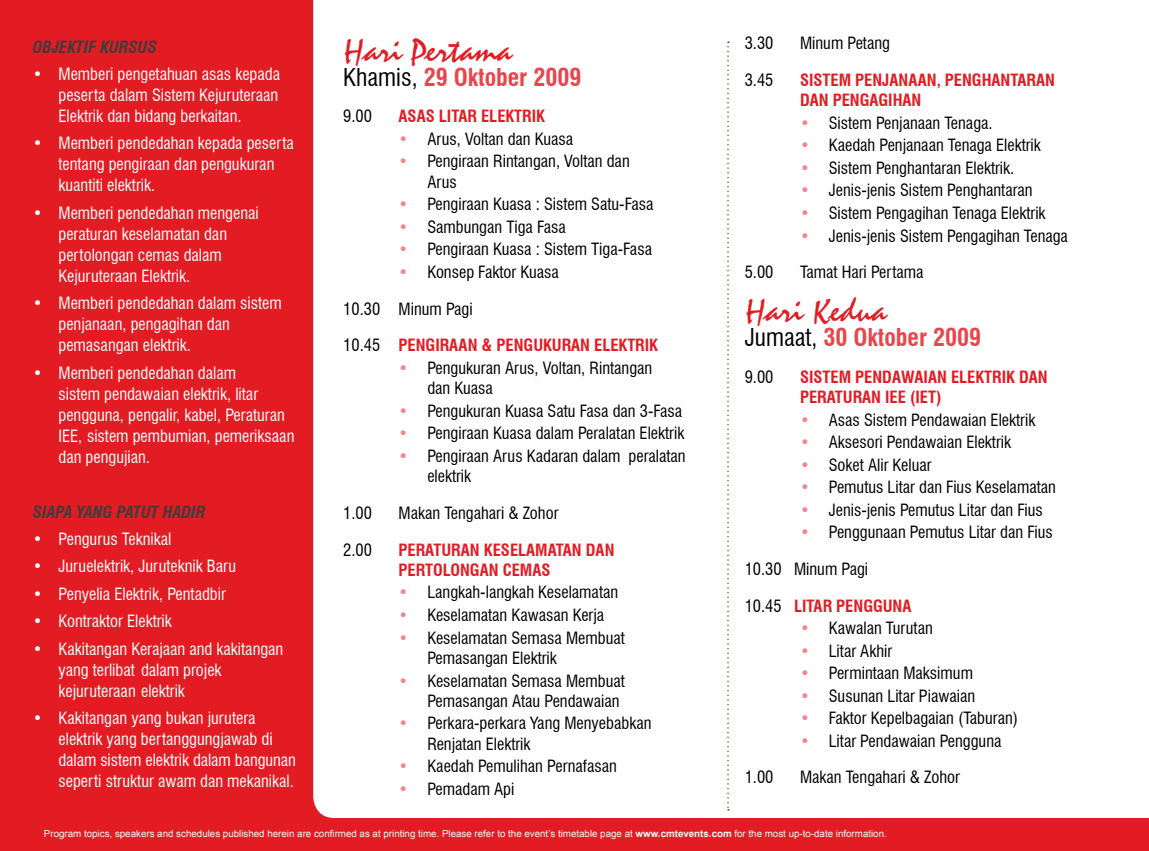
<style>
.page{position:relative;width:1149px;height:851px;background:#fff}
.page>*{position:absolute;margin:0;border:0;box-sizing:border-box;transform-origin:0 0}
.t1{font:34.5px "Staccato 222 BT";color:#e31b23}
.t2{font:700 condensed 24px "Swiss 721 BT";color:#e8464d}
.t3{font:condensed 16.5px/20.4px "Swiss 721 BT";color:#000}
.t4{font:condensed 16.5px/21px "Swiss 721 BT";color:#fff}
.t5{font:700 condensed 16.5px/20.4px "Swiss 721 BT";color:#e31b23}
.t6{font:italic 700 condensed 16.5px "Swiss 721 BT";color:#3d3d3e}
.t7{font:9.75px "Arial";color:#fff}
.s1{font-weight:400;color:#000}
.s2{color:#f0868a}
.s3{font-weight:700}
</style>
<div class="page">
<div style="left:0;top:0;width:1148px;height:850px;background:#e31b23"></div>
<div style="left:313px;top:0;width:835px;height:817px;background:#fff"></div>
<svg style="left:727px;top:41px;width:1px;height:769px"></svg>
<p class="t6" style="left:33px;top:37px;width:87px">OBJEKTIF KURSUS</p>
<p class="t4" style="left:58px;top:63px;width:223px;text-align:justify;text-indent:-26px">• Memberi pengetahuan asas kepada peserta dalam Sistem Kejuruteraan Elektrik dan bidang berkaitan.</p>
<p class="t4" style="left:58px;top:133px;width:237px;text-indent:-26px">• Memberi pendedahan kepada peserta tentang pengiraan dan pengukuran kuantiti elektrik.</p>
<p class="t4" style="left:58px;top:202px;width:202px;text-indent:-26px">• Memberi pendedahan mengenai peraturan keselamatan dan pertolongan cemas dalam<br>Kejuruteraan Elektrik.</p>
<p class="t4" style="left:58px;top:293px;width:225px;text-indent:-26px">• Memberi pendedahan dalam sistem penjanaan, pengagihan dan pemasangan elektrik.</p>
<p class="t4" style="left:58px;top:362px;width:237px;text-indent:-26px">• Memberi pendedahan dalam<br>sistem pendawaian elektrik, litar pengguna, pengalir, kabel, Peraturan<br>IEE, sistem pembumian, pemeriksaan dan pengujian.</p>
<p class="t6" style="left:33px;top:501px;width:62px">SIAPA YANG</p>
<p class="t6" style="left:117px;top:501px;width:90px">PATUT HAD IR</p>
<p class="t4" style="left:33px;top:528px;width:140px">• Pengurus Teknikal</p>
<p class="t4" style="left:33px;top:555px;width:205px">• Juruelektrik, Juruteknik Baru</p>
<p class="t4" style="left:33px;top:583px;width:194px">• Penyelia Elektrik, Pentadbir</p>
<p class="t4" style="left:33px;top:610px;width:140px">• Kontraktor Elektrik</p>
<p class="t4" style="left:58px;top:638px;width:226px;text-indent:-26px">• Kakitangan Kerajaan and kakitangan yang terlibat dalam projek kejuruteraan elektrik</p>
<p class="t4" style="left:58px;top:707px;width:239px;text-indent:-26px">• Kakitangan yang bukan jurutera elektrik yang bertanggungjawab di dalam sistem elektrik dalam bangunan seperti struktur awam dan mekanikal.</p>
<h1 class="t1" style="left:343px;top:31px;width:170px">Hari Pertama</h1>
<h2 class="t2" style="left:343px;top:62px;width:239px"><span class="s1">Khamis,</span> 29 Oktober 2009</h2>
<p class="t3" style="left:343px;top:106px;width:30px">9.00</p>
<p class="t5" style="left:398px;top:106px;width:148px">ASAS LITAR ELEKTRIK</p>
<p class="t3" style="left:398px;top:128px;width:176px"><span class="s2">•</span> Arus, Voltan dan Kuasa</p>
<p class="t3" style="left:427px;top:151px;width:204px;text-indent:-29px"><span class="s2">•</span> Pengiraan Rintangan, Voltan dan<br>Arus</p>
<p class="t3" style="left:398px;top:194px;width:256px"><span class="s2">•</span> Pengiraan Kuasa : Sistem Satu-Fasa</p>
<p class="t3" style="left:398px;top:216px;width:169px"><span class="s2">•</span> Sambungan Tiga Fasa</p>
<p class="t3" style="left:398px;top:239px;width:255px"><span class="s2">•</span> Pengiraan Kuasa : Sistem Tiga-Fasa</p>
<p class="t3" style="left:398px;top:261px;width:162px"><span class="s2">•</span> Konsep Faktor Kuasa</p>
<p class="t3" style="left:343px;top:298px;width:131px">10.30 Minum Pagi</p>
<p class="t5" style="left:343px;top:335px;width:316px"><span class="s1">10.45</span> PENGIRAAN &amp; PENGUKURAN ELEKTRIK</p>
<p class="t3" style="left:427px;top:357px;width:226px;text-indent:-29px"><span class="s2">•</span> Pengukuran Arus, Voltan, Rintangan dan Kuasa</p>
<p class="t3" style="left:398px;top:400px;width:285px"><span class="s2">•</span> Pengukuran Kuasa Satu Fasa dan 3-Fasa</p>
<p class="t3" style="left:398px;top:423px;width:287px"><span class="s2">•</span> Pengiraan Kuasa dalam Peralatan Elektrik</p>
<p class="t3" style="left:427px;top:445px;width:260px;text-indent:-29px"><span class="s2">•</span> Pengiraan Arus Kadaran dalam peralatan elektrik</p>
<p class="t3" style="left:343px;top:502px;width:30px">1.00</p>
<p class="t3" style="left:398px;top:502px;width:161px">Makan Tengahari &amp; Zohor</p>
<p class="t3" style="left:343px;top:539px;width:30px">2.00</p>
<p class="t5" style="left:398px;top:539px;width:217px">PERATURAN KESELAMATAN DAN<br>PERTOLONGAN CEMAS</p>
<p class="t3" style="left:398px;top:582px;width:221px"><span class="s2">•</span> Langkah-langkah Keselamatan</p>
<p class="t3" style="left:398px;top:604px;width:207px"><span class="s2">•</span> Keselamatan Kawasan Kerja</p>
<p class="t3" style="left:427px;top:627px;width:199px;text-indent:-29px"><span class="s2">•</span> Keselamatan Semasa Membuat<br>Pemasangan Elektrik</p>
<p class="t3" style="left:427px;top:670px;width:199px;text-indent:-29px"><span class="s2">•</span> Keselamatan Semasa Membuat<br>Pemasangan Atau Pendawaian</p>
<p class="t3" style="left:427px;top:713px;width:225px;text-indent:-29px"><span class="s2">•</span> Perkara-perkara Yang Menyebabkan<br>Renjatan Elektrik</p>
<p class="t3" style="left:398px;top:756px;width:220px"><span class="s2">•</span> Kaedah Pemulihan Pernafasan</p>
<p class="t3" style="left:398px;top:778px;width:117px"><span class="s2">•</span> Pemadam Api</p>
<p class="t3" style="left:744px;top:33px;width:30px">3.30</p>
<p class="t3" style="left:799px;top:33px;width:91px">Minum Petang</p>
<p class="t3" style="left:744px;top:70px;width:30px">3.45</p>
<p class="t5" style="left:799px;top:70px;width:256px">SISTEM PENJANAAN, PENGHANTARAN<br>DAN PENGAGIHAN</p>
<p class="t3" style="left:799px;top:113px;width:194px"><span class="s2">•</span> Sistem Penjanaan Tenaga.</p>
<p class="t3" style="left:799px;top:135px;width:242px"><span class="s2">•</span> Kaedah Penjanaan Tenaga Elektrik</p>
<p class="t3" style="left:799px;top:158px;width:216px"><span class="s2">•</span> Sistem Penghantaran Elektrik.</p>
<p class="t3" style="left:799px;top:180px;width:234px"><span class="s2">•</span> Jenis-jenis Sistem Penghantaran</p>
<p class="t3" style="left:799px;top:203px;width:247px"><span class="s2">•</span> Sistem Pengagihan Tenaga Elektrik</p>
<p class="t3" style="left:799px;top:225px;width:269px"><span class="s2">•</span> Jenis-jenis Sistem Pengagihan Tenaga</p>
<p class="t3" style="left:744px;top:262px;width:30px">5.00</p>
<p class="t3" style="left:799px;top:262px;width:125px">Tamat Hari Pertama</p>
<h1 class="t1" style="left:744px;top:291px;width:143px">Hari Kedua</h1>
<h2 class="t2" style="left:744px;top:323px;width:238px"><span class="s1">Jumaat,</span> 30 Oktober 2009</h2>
<p class="t3" style="left:744px;top:366px;width:30px">9.00</p>
<p class="t5" style="left:799px;top:366px;width:249px">SISTEM PENDAWAIAN ELEKTRIK DAN<br>PERATURAN IEE (IET)</p>
<p class="t3" style="left:799px;top:409px;width:237px"><span class="s2">•</span> Asas Sistem Pendawaian Elektrik</p>
<p class="t3" style="left:799px;top:432px;width:212px"><span class="s2">•</span> Aksesori Pendawaian Elektrik</p>
<p class="t3" style="left:799px;top:454px;width:133px"><span class="s2">•</span> Soket Alir Keluar</p>
<p class="t3" style="left:799px;top:477px;width:257px"><span class="s2">•</span> Pemutus Litar dan Fius Keselamatan</p>
<p class="t3" style="left:799px;top:499px;width:244px"><span class="s2">•</span> Jenis-jenis Pemutus Litar dan Fius</p>
<p class="t3" style="left:799px;top:522px;width:254px"><span class="s2">•</span> Penggunaan Pemutus Litar dan Fius</p>
<p class="t3" style="left:744px;top:558px;width:125px">10.30 Minum Pagi</p>
<p class="t5" style="left:744px;top:595px;width:168px"><span class="s1">10.45</span> LITAR PENGGUNA</p>
<p class="t3" style="left:799px;top:617px;width:134px"><span class="s2">•</span> Kawalan Turutan</p>
<p class="t3" style="left:799px;top:640px;width:94px"><span class="s2">•</span> Litar Akhir</p>
<p class="t3" style="left:799px;top:663px;width:174px"><span class="s2">•</span> Permintaan Maksimum</p>
<p class="t3" style="left:799px;top:685px;width:176px"><span class="s2">•</span> Susunan Litar Piawaian</p>
<p class="t3" style="left:799px;top:708px;width:219px"><span class="s2">•</span> Faktor Kepelbagaian (Taburan)</p>
<p class="t3" style="left:799px;top:730px;width:203px"><span class="s2">•</span> Litar Pendawaian Pengguna</p>
<p class="t3" style="left:744px;top:767px;width:30px">1.00</p>
<p class="t3" style="left:799px;top:767px;width:161px">Makan Tengahari &amp; Zohor</p>
<p class="t7" style="left:44px;top:827px;width:844px">Program topics, speakers and schedules published herein are confirmed as at printing time. Please refer to the event’s timetable page at <span class="s3">www.cmtevents.com</span> for the most up-to-date information.</p>
</div>
